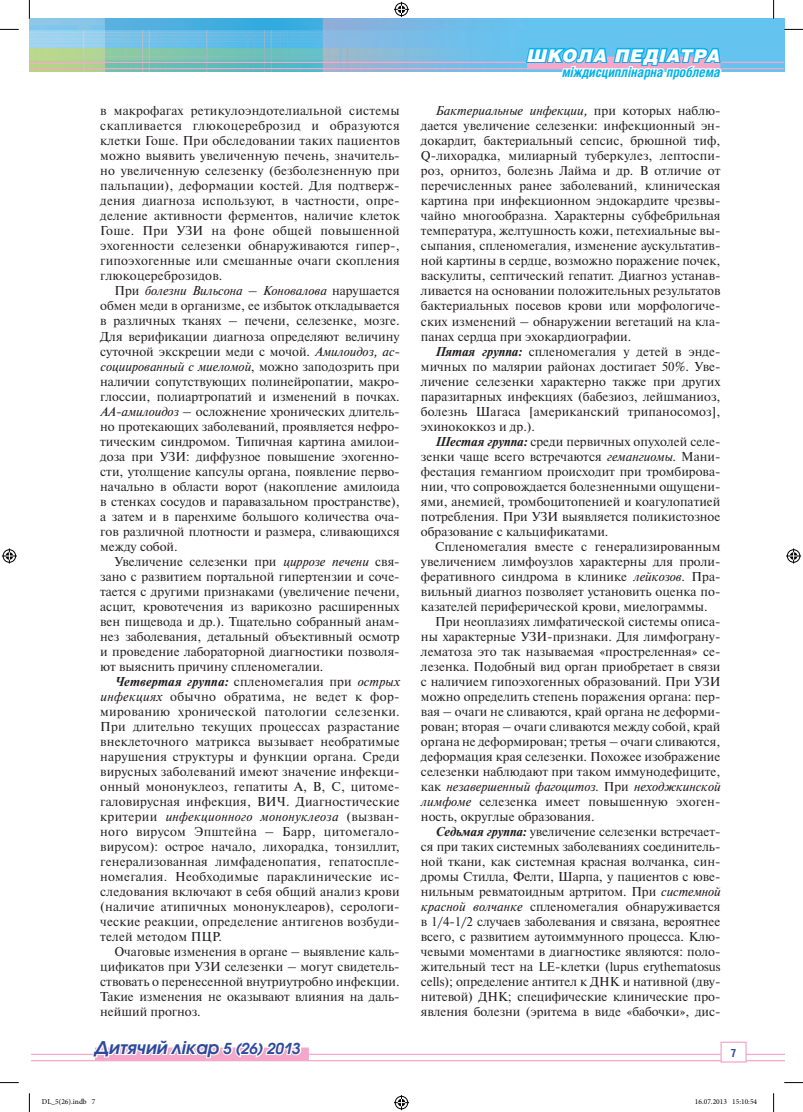
<style>
.page{position:relative;width:803px;height:1112px;background:#fff}
.page>*{position:absolute;margin:0;border:0;box-sizing:border-box;transform-origin:0 0}
.t1{font:italic 600 17.5px "Avant Garde Gothic C";color:#2f4a9d}
.t2{font:italic 900 17.5px "Helios";letter-spacing:.05em;color:#fff}
.t3{font:italic 700 13.75px "Helios Cond";color:#00b2ef}
.t4{font:12.88px/15px "Newton C";color:#231f20;text-align:justify}
.t5{font:italic 12.88px "Newton C";color:#231f20}
.t6{font:700 11.25px "Helios Cond";color:#2f4a9d}
.t7{font:7.5px "Minion Pro";color:#000}
.s1{font-style:italic}
.s2{font-weight:700;font-style:italic}
.s3{font-size:15px}
.s4{font-style:normal}
</style>
<div class="page">
<img style="left:29px;top:19px;width:755px;height:53px">
<hr style="left:29px;top:62px;width:755px;height:1px;background:#f5a7ca">
<hr style="left:29px;top:68px;width:755px;height:1px;background:#f5a7ca">
<hr style="left:31px;top:1053px;width:753px;height:1px;background:#f5a7ca">
<hr style="left:31px;top:1059px;width:753px;height:1px;background:#f5a7ca">
<div style="left:95px;top:1047px;width:214px;height:12px;background:#f5a7ca"></div>
<svg style="left:91px;top:1047px;width:212px;height:15px"></svg>
<svg style="left:524px;top:19px;width:199px;height:53px;background:#6bbfeb"></svg>
<div style="left:721px;top:1041px;width:25px;height:20px;background:#fff"></div>
<div style="left:720px;top:1041px;width:27px;height:21px;border:1px solid #f5a7ca"></div>
<svg style="left:0;top:29px;width:19px;height:1px"></svg>
<svg style="left:784px;top:29px;width:19px;height:1px"></svg>
<svg style="left:0;top:1082px;width:19px;height:1px"></svg>
<svg style="left:784px;top:1082px;width:19px;height:1px"></svg>
<svg style="left:29px;top:0;width:1px;height:19px"></svg>
<svg style="left:29px;top:1093px;width:1px;height:18px"></svg>
<svg style="left:773px;top:0;width:1px;height:19px"></svg>
<svg style="left:773px;top:1093px;width:1px;height:18px"></svg>
<svg style="left:394px;top:2px;width:15px;height:15px"></svg>
<svg style="left:394px;top:1095px;width:15px;height:14px"></svg>
<svg style="left:2px;top:548px;width:15px;height:15px"></svg>
<svg style="left:786px;top:548px;width:15px;height:15px"></svg>
<h1 class="t2" style="left:527px;top:44px;width:195px">ШКОЛА ПЕДІАТРА</h1>
<p class="t4" style="left:100px;top:103px;width:301px">в макрофагах ретикулоэндотелиальной системы скапливается глюкоцереброзид и образуются клетки Гоше. При обследовании таких пациентов можно выявить увеличенную печень, значитель&shy;но увеличенную селезенку (безболезненную при пальпации), деформации костей. Для подтверж&shy;дения диагноза используют, в частности, опре&shy;деление активности ферментов, наличие клеток Гоше. При УЗИ на фоне общей повышенной эхогенности селезенки обнаруживаются гипер-, гипоэхогенные или смешанные очаги скопления глюкоцереброзидов.</p>
<p class="t4" style="left:100px;top:283px;width:301px;text-indent:14px">При <span class="s1">болезни Вильсона – Коновалова</span> нарушается обмен меди в организме, ее избыток откладывается в различных тканях – печени, селезенке, мозге.<br>Для верификации диагноза определяют величину суточной экскреции меди с мочой. <span class="s1">Амилоидоз, ас&shy;социированный с миеломой</span>, можно заподозрить при наличии сопутствующих полинейропатии, макро&shy;глоссии, полиартропатий и изменений в почках.<br><span class="s1">АА-амилоидоз</span> – осложнение хронических длитель&shy;но протекающих заболеваний, проявляется нефро&shy;тическим синдромом. Типичная картина амилои&shy;доза при УЗИ: диффузное повышение эхогенно&shy;сти, утолщение капсулы органа, появление перво&shy;начально в области ворот (накопление амилоида в стенках сосудов и паравазальном пространстве), а затем и в паренхиме большого количества оча&shy;гов различной плотности и размера, сливающихся между собой.</p>
<p class="t4" style="left:100px;top:553px;width:301px;text-indent:14px">Увеличение селезенки при <span class="s1">циррозе печени</span> свя&shy;зано с развитием портальной гипертензии и соче&shy;тается с другими признаками (увеличение печени, асцит, кровотечения из варикозно расширенных вен пищевода и др.). Тщательно собранный анам&shy;нез заболевания, детальный объективный осмотр и проведение лабораторной диагностики позволя&shy;ют выяснить причину спленомегалии.</p>
<p class="t4" style="left:100px;top:673px;width:301px;text-indent:14px"><span class="s2">Четвертая группа:</span> спленомегалия при <span class="s1">острых инфекциях</span> обычно обратима, не ведет к фор&shy;мированию хронической патологии селезенки.<br>При длительно текущих процессах разрастание внеклеточного матрикса вызывает необратимые нарушения структуры и функции органа. Среди вирусных заболеваний имеют значение инфекци&shy;онный мононуклеоз, гепатиты А, В, С, цитоме&shy;галовирусная инфекция, ВИЧ. Диагностические критерии <span class="s1">инфекционного мононуклеоза</span> (вызван&shy;ного вирусом Эпштейна – Барр, цитомегало&shy;вирусом): острое начало, лихорадка, тонзиллит, генерализованная лимфаденопатия, гепатоспле&shy;номегалия. Необходимые параклинические ис&shy;следования включают в себя общий анализ крови (наличие атипичных мононуклеаров), серологи&shy;ческие реакции, определение антигенов возбуди&shy;телей методом ПЦР.</p>
<p class="t4" style="left:100px;top:943px;width:301px;text-indent:14px">Очаговые изменения в органе – выявление каль&shy;цификатов при УЗИ селезенки – могут свидетель&shy;ствовать о перенесенной внутриутробно инфекции.<br>Такие изменения не оказывают влияния на даль&shy;нейший прогноз.</p>
<h1 class="t1" style="left:95px;top:1036px;width:207px">Дитячий лікар <span class="s3">5 (26) 2013</span></h1>
<p class="t3" style="left:562px;top:64px;width:159px">міждисциплінарна проблема</p>
<p class="t4" style="left:421px;top:103px;width:301px;text-indent:14px"><span class="s1">Бактериальные инфекции,</span> при которых наблю&shy;дается увеличение селезенки: инфекционный эн&shy;докардит, бактериальный сепсис, брюшной тиф, Q-лихорадка, милиарный туберкулез, лептоспи&shy;роз, орнитоз, болезнь Лайма и др. В отличие от перечисленных ранее заболеваний, клиническая картина при инфекционном эндокардите чрезвы&shy;чайно многообразна. Характерны субфебрильная температура, желтушность кожи, петехиальные вы&shy;сыпания, спленомегалия, изменение аускультатив&shy;ной картины в сердце, возможно поражение почек, васкулиты, септический гепатит. Диагноз устанав&shy;ливается на основании положительных результатов бактериальных посевов крови или морфологиче&shy;ских изменений – обнаружении вегетаций на кла&shy;панах сердца при эхокардиографии.</p>
<p class="t4" style="left:421px;top:343px;width:301px;text-indent:14px"><span class="s2">Пятая группа:</span> спленомегалия у детей в энде&shy;мичных по малярии районах достигает 50%. Уве&shy;личение селезенки характерно также при других паразитарных инфекциях (бабезиоз, лейшманиоз, болезнь Шагаса [американский трипаносомоз], эхинококкоз и др.).</p>
<p class="t4" style="left:421px;top:433px;width:301px;text-indent:14px"><span class="s2">Шестая группа:</span> среди первичных опухолей селе&shy;зенки чаще всего встречаются <span class="s1">гемангиомы</span>. Мани&shy;фестация гемангиом происходит при тромбирова&shy;нии, что сопровождается болезненными ощущени&shy;ями, анемией, тромбоцитопенией и коагулопатией потребления. При УЗИ выявляется поликистозное образование с кальцификатами.</p>
<p class="t4" style="left:435px;top:538px;width:287px">Спленомегалия вместе с генерализированным</p>
<p class="t4" style="left:421px;top:553px;width:301px">увеличением лимфоузлов характерны для проли-</p>
<p class="t4" style="left:421px;top:568px;width:301px">феративного синдрома в клинике <span class="s1">лейкозов</span>. Пра-</p>
<p class="t4" style="left:421px;top:583px;width:301px">вильный диагноз позволяет установить оценка по-</p>
<p class="t4" style="left:421px;top:598px;width:288px">казателей периферической крови, миелограммы.</p>
<p class="t4" style="left:435px;top:613px;width:287px">При неоплазиях лимфатической системы описа-</p>
<p class="t4" style="left:421px;top:628px;width:301px">ны характерные УЗИ-признаки. Для лимфограну-</p>
<p class="t4" style="left:421px;top:643px;width:301px">лематоза это так называемая «простреленная» се-</p>
<p class="t4" style="left:421px;top:658px;width:301px">лезенка. Подобный вид орган приобретает в связи</p>
<p class="t4" style="left:421px;top:673px;width:301px">с наличием гипоэхогенных образований. При УЗИ</p>
<p class="t4" style="left:421px;top:688px;width:301px">можно определить степень поражения органа: пер-</p>
<p class="t4" style="left:421px;top:703px;width:301px">вая – очаги не сливаются, край органа не деформи-</p>
<p class="t4" style="left:421px;top:718px;width:301px">рован; вторая – очаги сливаются между собой, край</p>
<p class="t4" style="left:421px;top:733px;width:301px">органа не деформирован; третья – очаги сливаются,</p>
<p class="t4" style="left:421px;top:748px;width:301px">деформация края селезенки. Похожее изображение</p>
<p class="t4" style="left:421px;top:763px;width:301px">селезенки наблюдают при таком иммунодефиците,</p>
<p class="t5" style="left:421px;top:779px;width:301px"><span class="s4">как</span> незавершенный фагоцитоз<span class="s4">. При</span> неходжкинской</p>
<p class="t4" style="left:421px;top:793px;width:301px"><span class="s1">лимфоме</span> селезенка имеет повышенную эхоген-</p>
<p class="t4" style="left:421px;top:808px;width:175px">ность, округлые образования.</p>
<p class="t4" style="left:435px;top:823px;width:287px"><span class="s2">Седьмая группа:</span> увеличение селезенки встречает-</p>
<p class="t4" style="left:421px;top:838px;width:301px">ся при таких системных заболеваниях соединитель-</p>
<p class="t4" style="left:421px;top:853px;width:301px">ной ткани, как системная красная волчанка, син-</p>
<p class="t4" style="left:421px;top:868px;width:301px">дромы Стилла, Фелти, Шарпа, у пациентов с юве-</p>
<p class="t4" style="left:421px;top:883px;width:301px">нильным ревматоидным артритом. При <span class="s1">системной</span></p>
<p class="t4" style="left:421px;top:898px;width:301px"><span class="s1">красной волчанке</span> спленомегалия обнаруживается</p>
<p class="t4" style="left:421px;top:913px;width:301px">в 1/4-1/2 случаев заболевания и связана, вероятнее</p>
<p class="t4" style="left:421px;top:928px;width:301px">всего, с развитием аутоиммунного процесса. Клю-</p>
<p class="t4" style="left:421px;top:943px;width:301px">чевыми моментами в диагностике являются: поло-</p>
<p class="t4" style="left:421px;top:958px;width:301px">жительный тест на LE-клетки (lupus erythematosus</p>
<p class="t4" style="left:421px;top:973px;width:301px">cells); определение антител к ДНК и нативной (дву-</p>
<p class="t4" style="left:421px;top:988px;width:301px">нитевой) ДНК; специфические клинические про-</p>
<p class="t4" style="left:421px;top:1003px;width:301px">явления болезни (эритема в виде «бабочки», дис-</p>
<p class="t6" style="left:731px;top:1045px;width:7px">7</p>
<p class="t7" style="left:42px;top:1096px;width:55px">DL_5(26).indb 7</p>
<p class="t7" style="left:695px;top:1096px;width:64px">16.07.2013 15:10:54</p>
</div>
